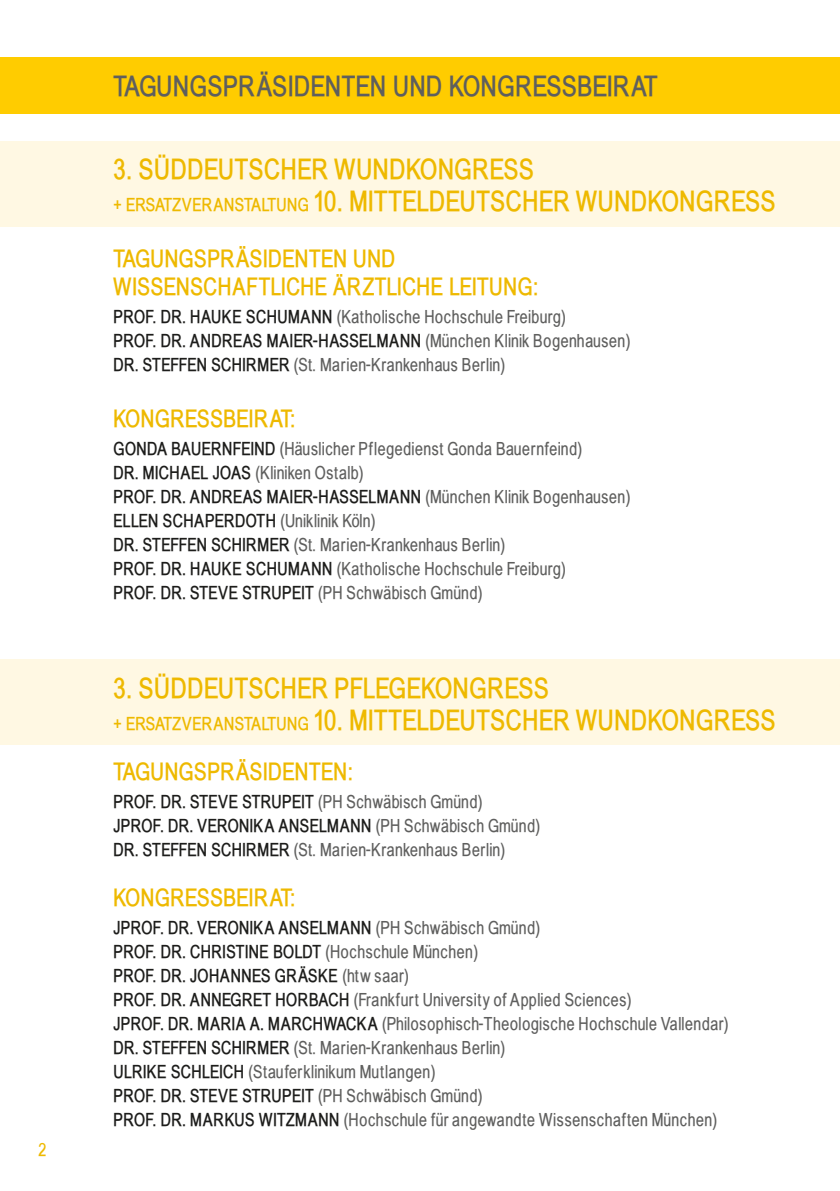
<style>
.page{position:relative;width:840px;height:1191px;background:#fff}
.page>*{position:absolute;margin:0;border:0;box-sizing:border-box;transform-origin:0 0}
.t1{font:700 28px "Babel Sans";color:#eeb900}
.t2{font:700 28px "Babel Sans";color:#5f5f5e}
.t3{font:700 24px "Babel Sans";color:#eeb900}
.t4{font:18px "Babel Sans";letter-spacing:.035em;color:#5f5f5e}
.t5{font:700 18px "Babel Sans";color:#1d1d1b}
.t6{font:18px "Babel Sans";letter-spacing:.015em;color:#5f5f5e}
.t7{font:18px "Babel Sans";color:#eeb900}
.s1{font-size:18px}
.s2{font-weight:700;color:#1d1d1b}
.s3{font-weight:400;color:#5f5f5e}
</style>
<div class="page">
<div style="left:0;top:659px;width:839px;height:85px;background:#fff8e3"></div>
<div style="left:0;top:142px;width:839px;height:85px;background:#fff8e3"></div>
<div style="left:0;top:57px;width:839px;height:56px;background:#fc0"></div>
<p class="t7" style="left:39px;top:1140px;width:9px">2</p>
<p class="t2" style="left:113px;top:71px;width:546px">TAGUNGSPRÄSIDENTEN UND KONGRESSBEIRAT</p>
<p class="t1" style="left:113px;top:153px;width:422px">3. SÜDDEUTSCHER WUNDKONGRESS</p>
<p class="t1" style="left:113px;top:185px;width:663px"><span class="s1">+ ERSATZVERANSTALTUNG</span> 10. MITTELDEUTSCHER WUNDKONGRESS</p>
<p class="t3" style="left:113px;top:245px;width:284px">TAGUNGSPRÄSIDENTEN UND</p>
<p class="t3" style="left:113px;top:273px;width:426px">WISSENSCHAFTLICHE ÄRZTLICHE LEITUNG:</p>
<p class="t4" style="left:113px;top:306px;width:453px"><span class="s2">PROF. DR. HAUKE SCHUMANN</span> (Katholische Hochschule Freiburg)</p>
<p class="t5" style="left:113px;top:330px;width:518px">PROF. DR. ANDREAS MAIER-HASSELMANN <span class="s3">(München Klinik Bogenhausen)</span></p>
<p class="t4" style="left:113px;top:354px;width:393px"><span class="s2">DR. STEFFEN SCHIRMER</span> (St. Marien-Krankenhaus Berlin)</p>
<p class="t3" style="left:113px;top:405px;width:183px">KONGRESSBEIRAT:</p>
<p class="t4" style="left:113px;top:438px;width:469px"><span class="s2">GONDA BAUERNFEIND</span> (Häuslicher Pflegedienst Gonda Bauernfeind)</p>
<p class="t6" style="left:113px;top:462px;width:251px"><span class="s2">DR. MICHAEL JOAS</span> (Kliniken Ostalb)</p>
<p class="t5" style="left:113px;top:486px;width:518px">PROF. DR. ANDREAS MAIER-HASSELMANN <span class="s3">(München Klinik Bogenhausen)</span></p>
<p class="t5" style="left:113px;top:510px;width:263px">ELLEN SCHAPERDOTH <span class="s3">(Uniklinik Köln)</span></p>
<p class="t4" style="left:113px;top:534px;width:393px"><span class="s2">DR. STEFFEN SCHIRMER</span> (St. Marien-Krankenhaus Berlin)</p>
<p class="t4" style="left:113px;top:558px;width:453px"><span class="s2">PROF. DR. HAUKE SCHUMANN</span> (Katholische Hochschule Freiburg)</p>
<p class="t5" style="left:113px;top:582px;width:370px">PROF. DR. STEVE STRUPEIT <span class="s3">(PH Schwäbisch Gmünd)</span></p>
<p class="t1" style="left:113px;top:672px;width:437px">3. SÜDDEUTSCHER PFLEGEKONGRESS</p>
<p class="t1" style="left:113px;top:704px;width:663px"><span class="s1">+ ERSATZVERANSTALTUNG</span> 10. MITTELDEUTSCHER WUNDKONGRESS</p>
<p class="t3" style="left:113px;top:758px;width:241px">TAGUNGSPRÄSIDENTEN:</p>
<p class="t5" style="left:113px;top:791px;width:370px">PROF. DR. STEVE STRUPEIT <span class="s3">(PH Schwäbisch Gmünd)</span></p>
<p class="t5" style="left:113px;top:815px;width:427px">JPROF. DR. VERONIKA ANSELMANN <span class="s3">(PH Schwäbisch Gmünd)</span></p>
<p class="t4" style="left:113px;top:839px;width:393px"><span class="s2">DR. STEFFEN SCHIRMER</span> (St. Marien-Krankenhaus Berlin)</p>
<p class="t3" style="left:113px;top:883px;width:183px">KONGRESSBEIRAT:</p>
<p class="t5" style="left:113px;top:917px;width:427px">JPROF. DR. VERONIKA ANSELMANN <span class="s3">(PH Schwäbisch Gmünd)</span></p>
<p class="t5" style="left:113px;top:941px;width:365px">PROF. DR. CHRISTINE BOLDT <span class="s3">(Hochschule München)</span></p>
<p class="t5" style="left:113px;top:965px;width:296px">PROF. DR. JOHANNES GRÄSKE <span class="s3">(htw saar)</span></p>
<p class="t4" style="left:113px;top:989px;width:519px"><span class="s2">PROF. DR. ANNEGRET HORBACH</span> (Frankfurt University of Applied Sciences)</p>
<p class="t4" style="left:113px;top:1013px;width:616px"><span class="s2">JPROF. DR. MARIA A. MARCHWACKA</span> (Philosophisch-Theologische Hochschule Vallendar)</p>
<p class="t4" style="left:113px;top:1037px;width:393px"><span class="s2">DR. STEFFEN SCHIRMER</span> (St. Marien-Krankenhaus Berlin)</p>
<p class="t4" style="left:113px;top:1061px;width:323px"><span class="s2">ULRIKE SCHLEICH</span> (Stauferklinikum Mutlangen)</p>
<p class="t5" style="left:113px;top:1085px;width:370px">PROF. DR. STEVE STRUPEIT <span class="s3">(PH Schwäbisch Gmünd)</span></p>
<p class="t4" style="left:113px;top:1109px;width:604px"><span class="s2">PROF. DR. MARKUS WITZMANN</span> (Hochschule für angewandte Wissenschaften München)</p>
</div>
